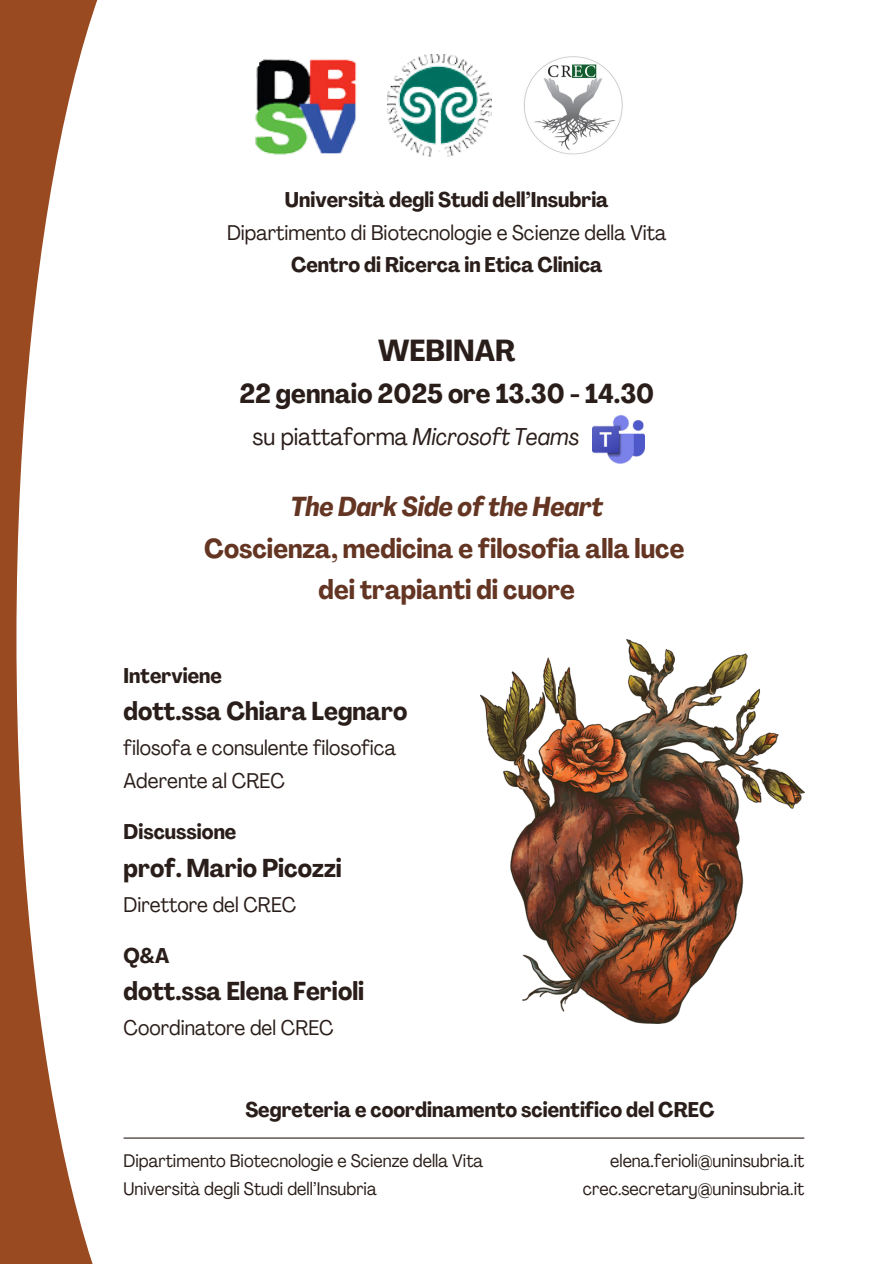
<style>
.page{position:relative;width:894px;height:1264px;background:#fff}
.page>*{position:absolute;margin:0;border:0;box-sizing:border-box;transform-origin:0 0}
.t1{font:700 condensed 30px "Agrandir";color:#2a1e1a}
.t2{font:700 condensed 27px/41.7px "Agrandir";color:#633522;text-align:center}
.t3{font:700 condensed 27px "Agrandir";color:#2a1e1a}
.t4{font:700 condensed 25.5px "Agrandir";color:#2a1e1a}
.t5{font:italic condensed 24px "Agrandir";color:#2a1e1a}
.t6{font:700 condensed 21px "Agrandir";color:#2a1e1a}
.t7{font:condensed 21px "Agrandir";color:#2a1e1a}
.t8{font:condensed 18px "Agrandir";color:#2a1e1a}
.s1{font-style:normal}
.s2{font-style:italic}
</style>
<div class="page">
<div style="left:0;top:0;width:123px;height:1263px;background:#9a4a21"></div>
<svg style="left:16px;top:0;width:379px;height:1263px"></svg>
<img style="left:254px;top:57px;width:107px;height:103px">
<img style="left:387px;top:54px;width:104px;height:103px">
<img style="left:524px;top:56px;width:99px;height:99px">
<img style="left:592px;top:415px;width:52px;height:48px">
<img style="left:480px;top:639px;width:324px;height:384px">
<hr style="left:123px;top:1137px;width:681px;height:1px;background:#2a1e1a">
<p class="t6" style="left:285px;top:191px;width:325px">Università degli Studi dell’Insubria</p>
<p class="t7" style="left:227px;top:224px;width:441px">Dipartimento di Biotecnologie e Scienze della Vita</p>
<h1 class="t6" style="left:291px;top:257px;width:313px">Centro di Ricerca in Etica Clinica</h1>
<p class="t1" style="left:378px;top:338px;width:139px">WEBINAR</p>
<p class="t3" style="left:239px;top:383px;width:416px">22 gennaio 2025 ore 13.30 - 14.30</p>
<p class="t5" style="left:252px;top:427px;width:328px"><span class="s1">su piattaforma</span> Microsoft Teams</p>
<p class="t2" style="left:204px;top:488px;width:481px"><span class="s2">The Dark Side of the Heart<br></span>Coscienza, medicina e filosofia alla luce dei trapianti di cuore</p>
<h2 class="t6" style="left:123px;top:667px;width:100px">Interviene</h2>
<h5 class="t4" style="left:123px;top:701px;width:285px">dott.ssa Chiara Legnaro</h5>
<p class="t7" style="left:123px;top:739px;width:274px">filosofa e consulente filosofica</p>
<h3 class="t7" style="left:123px;top:772px;width:163px">Aderente al CREC</h3>
<p class="t6" style="left:123px;top:823px;width:114px">Discussione</p>
<p class="t4" style="left:123px;top:857px;width:220px">prof. Mario Picozzi</p>
<p class="t7" style="left:123px;top:895px;width:174px">Direttore del CREC</p>
<p class="t6" style="left:123px;top:947px;width:47px">Q&amp;A</p>
<p class="t4" style="left:123px;top:981px;width:242px">dott.ssa Elena Ferioli</p>
<p class="t7" style="left:123px;top:1019px;width:211px">Coordinatore del CREC</p>
<p class="t6" style="left:245px;top:1100px;width:470px">Segreteria e coordinamento scientifico del CREC</p>
<h4 class="t8" style="left:610px;top:1153px;width:195px">elena.ferioli@uninsubria.it</h4>
<h4 class="t8" style="left:582px;top:1181px;width:223px">crec.secretary@uninsubria.it</h4>
<p class="t8" style="left:123px;top:1153px;width:361px">Dipartimento Biotecnologie e Scienze della Vita</p>
<p class="t8" style="left:123px;top:1181px;width:255px">Università degli Studi dell’Insubria</p>
</div>
